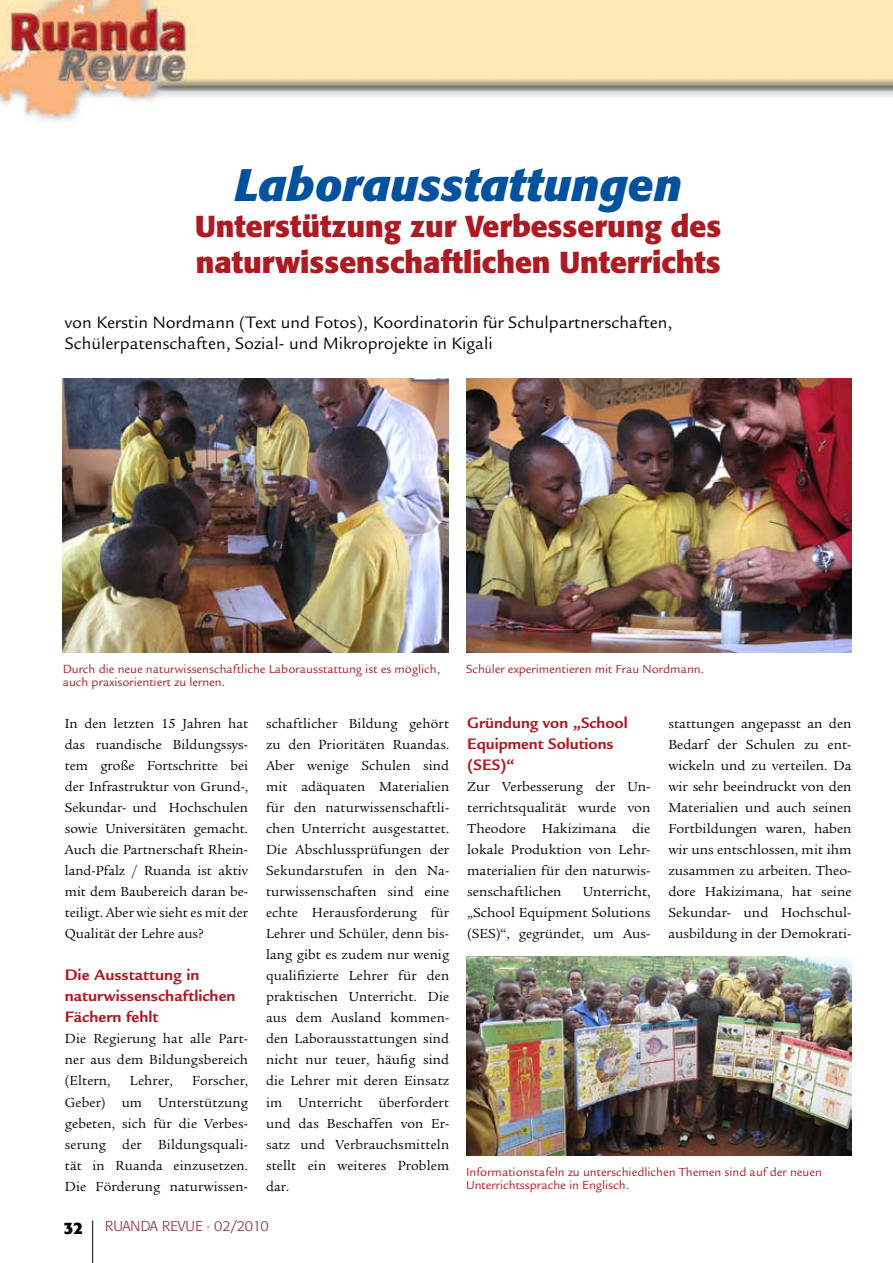
<style>
.page{position:relative;width:893px;height:1263px;background:#fff}
.page>*{position:absolute;margin:0;border:0;box-sizing:border-box;transform-origin:0 0}
.t1{font:italic 700 45px "Formata";color:#00519e}
.t2{font:700 30px/36px "Formata";color:#ad1a22}
.t3{font:18px/21.6px "Legacy Sans";color:#000}
.t4{font:700 16.5px/21px "Legacy Sans";color:#ad1a22}
.t5{font:700 16.5px "Formata";color:#000}
.t6{font:14.25px/21px "Legacy Serif";color:#000;text-align:justify}
.t7{font:300 14.25px "Formata";color:#8a2337}
.t8{font:12.75px/13.5px "Legacy Sans";color:#ad1a22}
</style>
<div class="page">
<img style="left:0;top:0;width:893px;height:124px">
<hr style="left:92px;top:1220px;width:1px;height:43px;background:#000">
<img style="left:63px;top:378px;width:385px;height:275px">
<img style="left:466px;top:957px;width:385px;height:198px">
<img style="left:466px;top:378px;width:385px;height:275px">
<h1 class="t1" style="left:235px;top:158px;width:449px">Laborausstattungen</h1>
<h2 class="t2" style="left:195px;top:209px;width:528px">Unterstützung zur Verbesserung des naturwissenschaftlichen Unterrichts</h2>
<p class="t3" style="left:65px;top:311px;width:609px">von Kerstin Nordmann (Text und Fotos), Koordinatorin für Schulpartnerschaften,<br>Schülerpatenschaften, Sozial- und Mikroprojekte in Kigali</p>
<p class="t8" style="left:63px;top:662px;width:379px">Durch die neue naturwissenschaftliche Laborausstattung ist es möglich, auch praxisorientiert zu lernen.</p>
<p class="t8" style="left:466px;top:662px;width:240px">Schüler experimentieren mit Frau Nordmann.</p>
<p class="t6" style="left:65px;top:713px;width:185px">In den letzten 15 Jahren hat das ruandische Bildungssys&shy;tem große Fortschritte bei der Infrastruktur von Grund-, Sekundar- und Hochschulen sowie Universitäten gemacht.<br>Auch die Partnerschaft Rhein&shy;land-Pfalz / Ruanda ist aktiv mit dem Baubereich daran be&shy;teiligt. Aber wie sieht es mit der Qualität der Lehre aus?</p>
<p class="t4" style="left:65px;top:964px;width:172px">Die Ausstattung in naturwissenschaftlichen<br>Fächern fehlt</p>
<p class="t6" style="left:65px;top:1028px;width:185px">Die Regierung hat alle Part&shy;ner aus dem Bildungsbereich (Eltern,</p>
<p class="t6" style="left:65px;top:1070px;width:185px;text-indent:127px">Forscher, Geber) um Unterstützung gebeten, sich für die Verbes&shy;serung der Bildungsquali&shy;tät in Ruanda einzusetzen.<br>Die Förderung naturwissen-</p>
<p class="t6" style="left:130px;top:1070px;width:44px">Lehrer,</p>
<p class="t6" style="left:266px;top:713px;width:185px">schaftlicher Bildung gehört zu den Prioritäten Ruandas.<br>Aber wenige Schulen sind mit adäquaten Materialien für den naturwissenschaftli&shy;chen Unterricht ausgestattet.<br>Die Abschlussprüfungen der Sekundarstufen in den Na&shy;turwissenschaften sind eine echte Herausforderung für Lehrer und Schüler, denn bis&shy;lang gibt es zudem nur wenig qualifizierte Lehrer für den praktischen Unterricht. Die aus dem Ausland kommen&shy;den Laborausstattungen sind nicht nur teuer, häufig sind die Lehrer mit deren Einsatz im Unterricht überfordert und das Beschaffen von Er&shy;satz und Verbrauchsmitteln stellt ein weiteres Problem dar.</p>
<p class="t4" style="left:467px;top:712px;width:162px">Gründung von „School<br>Equipment Solutions (SES)“</p>
<p class="t6" style="left:668px;top:713px;width:185px">stattungen angepasst an den Bedarf der Schulen zu ent&shy;wickeln und zu verteilen. Da wir sehr beeindruckt von den Materialien und auch seinen Fortbildungen waren, haben wir uns entschlossen, mit ihm zusammen zu arbeiten. Theo&shy;dore Hakizimana, hat seine Sekundar- und Hochschul&shy;ausbildung in der Demokrati-</p>
<p class="t6" style="left:467px;top:776px;width:185px">Zur Verbesserung der Un&shy;terrichtsqualität wurde von Theodore Hakizimana die lokale Produktion von Lehr&shy;materialien für den naturwis&shy;senschaftlichen</p>
<p class="t6" style="left:467px;top:881px;width:185px;text-indent:115px">Unterricht, „School Equipment Solutions (SES)“, gegründet, um Aus-</p>
<p class="t8" style="left:466px;top:1165px;width:357px">Informationstafeln zu unterschiedlichen Themen sind auf der neuen<br>Unterrichtssprache in Englisch.</p>
<p class="t5" style="left:64px;top:1217px;width:21px">32</p>
<p class="t7" style="left:105px;top:1218px;width:165px">RUANDA REVUE · 02/2010</p>
</div>
